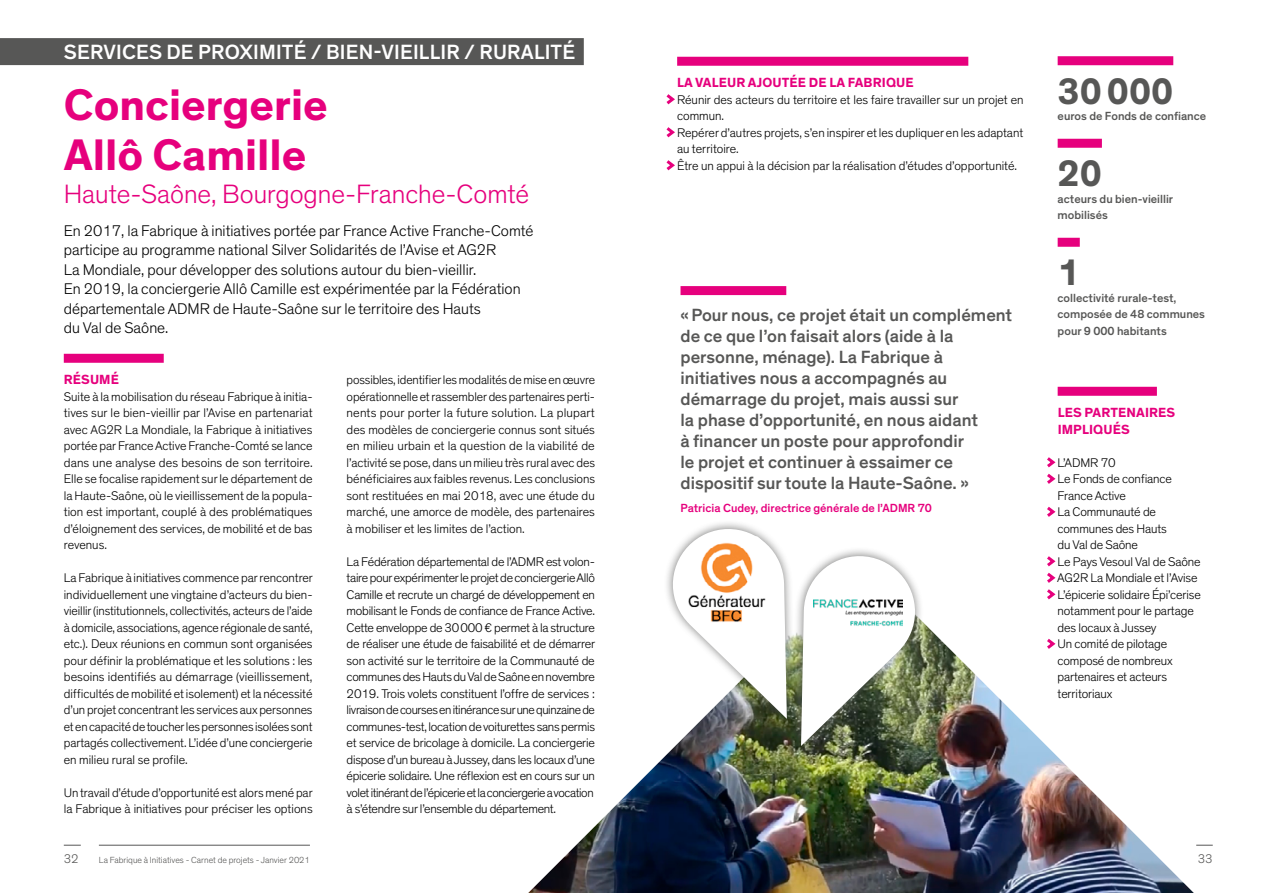
<style>
.page{position:relative;width:1276px;height:893px;background:#fff}
.page>*{position:absolute;margin:0;border:0;box-sizing:border-box;transform-origin:0 0}
._02_Titre_projet{font:700 45px "Theinhardt";color:#e6007d}
._50_Chiffres_Clés{font:700 37.5px "Theinhardt";color:#575756}
._02_Titre_projet_lie{font:300 27px "Theinhardt";color:#e6007d}
._04_Sous_titre_cap_b{font:500 21px "Theinhardt";letter-spacing:.01em;color:#fff}
._07_verbatim{font:500 18px/21px "Theinhardt";color:#575756}
._03_Chapo{font:300 15.75px/19.5px "Theinhardt";color:#000}
._05_Intertitre_Cap_b{font:700 13.5px/16.5px "Theinhardt";letter-spacing:.01em;color:#e6007d}
._06_Txt_courant{font:300 12.75px/16.5px "Theinhardt";letter-spacing:-.015em;color:#000}
.t1{font:300 12.75px "Theinhardt";color:#575756}
._51_Chiffres_clés_tx{font:500 12px/16.5px "Theinhardt";color:#575756}
._07_SINGNATURE{font:500 12px "Theinhardt";color:#e6007d}
.t2{font:300 9px "Theinhardt";color:#575756}
</style>
<div class="page">
<svg style="left:1196px;top:845px;width:16px;height:1px"></svg>
<svg style="left:64px;top:845px;width:17px;height:1px"></svg>
<hr style="left:99px;top:845px;width:211px;height:1px;background:#575756">
<img style="left:528px;top:623px;width:665px;height:270px">
<div style="left:1057px;top:56px;width:116px;height:9px;background:#e6007d"></div>
<div style="left:1057px;top:139px;width:45px;height:9px;background:#e6007d"></div>
<div style="left:1057px;top:238px;width:22px;height:9px;background:#e6007d"></div>
<div style="left:1057px;top:387px;width:100px;height:9px;background:#e6007d"></div>
<svg style="left:1047px;top:457px;width:9px;height:27px"></svg>
<svg style="left:1047px;top:506px;width:9px;height:11px"></svg>
<svg style="left:1047px;top:556px;width:9px;height:44px"></svg>
<svg style="left:1043px;top:636px;width:15px;height:16px"></svg>
<div style="left:680px;top:286px;width:106px;height:9px;background:#e6007d"></div>
<div style="left:677px;top:57px;width:291px;height:9px;background:#e6007d"></div>
<svg style="left:666px;top:94px;width:9px;height:11px"></svg>
<svg style="left:666px;top:127px;width:9px;height:11px"></svg>
<svg style="left:666px;top:160px;width:9px;height:11px"></svg>
<div style="left:64px;top:354px;width:100px;height:9px;background:#e6007d"></div>
<div style="left:0;top:38px;width:584px;height:27px;background:#575756"></div>
<div style="left:792px;top:547px;width:132px;height:207px;background:#575756;opacity:.75"></div>
<svg style="left:801px;top:548px;width:121px;height:198px"></svg>
<div style="left:663px;top:520px;width:132px;height:207px;background:#575756;opacity:.75"></div>
<svg style="left:665px;top:521px;width:122px;height:198px"></svg>
<img style="left:682px;top:536px;width:95px;height:95px">
<img style="left:813px;top:600px;width:89px;height:27px">
<p class="_04_Sous_titre_cap_b" style="left:64px;top:40px;width:513px">SERVICES DE PROXIMITÉ / BIEN-VIEILLIR / RURALITÉ</p>
<p class="_02_Titre_projet" style="left:64px;top:77px;width:265px">Conciergerie</p>
<p class="_02_Titre_projet" style="left:64px;top:126px;width:244px">Allô Camille</p>
<p class="_02_Titre_projet_lie" style="left:64px;top:178px;width:467px">Haute-Saône, Bourgogne-Franche-Comté</p>
<p class="_03_Chapo" style="left:64px;top:221px;width:471px">En 2017, la Fabrique à initiatives portée par France Active Franche-Comté participe au programme national Silver Solidarités de l’Avise et AG2R<br>La Mondiale, pour développer des solutions autour du bien-vieillir.<br>En 2019, la conciergerie Allô Camille est expérimentée par la Fédération départementale ADMR de Haute-Saône sur le territoire des Hauts<br>du Val de Saône.</p>
<p class="_05_Intertitre_Cap_b" style="left:64px;top:372px;width:57px">RÉSUMÉ</p>
<p class="_06_Txt_courant" style="left:64px;top:388px;width:250px;text-align:justify">Suite à la mobilisation du réseau Fabrique à initia&shy;tives sur le bien-vieillir par l’Avise en partenariat avec AG2R La Mondiale, la Fabrique à initiatives portée par France Active Franche-Comté se lance dans une analyse des besoins de son territoire.<br>Elle se focalise rapidement sur le département de la Haute-Saône, où le vieillissement de la popula&shy;tion est important, couplé à des problématiques d’éloignement des services, de mobilité et de bas revenus.</p>
<p class="_06_Txt_courant" style="left:64px;top:570px;width:251px;text-align:justify">La Fabrique à initiatives commence par rencontrer individuellement une vingtaine d’acteurs du bien&shy;vieillir (institutionnels, collectivités, acteurs de l’aide à domicile, associations, agence régionale de santé, etc.). Deux réunions en commun sont organisées pour définir la problématique et les solutions : les besoins identifiés au démarrage (vieillissement, difficultés de mobilité et isolement) et la nécessité d’un projet concentrant les services aux personnes et en capacité de toucher les personnes isolées sont partagés collectivement. L’idée d’une conciergerie en milieu rural se profile.</p>
<p class="_06_Txt_courant" style="left:64px;top:784px;width:250px">Un travail d’étude d’opportunité est alors mené par la Fabrique à initiatives pour préciser les options</p>
<p class="_06_Txt_courant" style="left:347px;top:372px;width:250px;text-align:justify">possibles, identifier les modalités de mise en œuvre opérationnelle et rassembler des partenaires perti&shy;nents pour porter la future solution. La plupart des modèles de conciergerie connus sont situés en milieu urbain et la question de la viabilité de l’activité se pose, dans un milieu très rural avec des bénéficiaires aux faibles revenus. Les conclusions sont restituées en mai 2018, avec une étude du marché, une amorce de modèle, des partenaires à mobiliser et les limites de l’action.</p>
<p class="_06_Txt_courant" style="left:347px;top:553px;width:250px">La Fédération départemental de l’ADMR est volon&shy;taire pour expérimenter le projet de conciergerie Allô Camille et recrute un chargé de développement en mobilisant le Fonds de confiance de France Active.<br>Cette enveloppe de 30 000 € permet à la structure de réaliser une étude de faisabilité et de démarrer son activité sur le territoire de la Communauté de communes des Hauts du Val de Saône en novembre 2019. Trois volets constituent l’offre de services : livraison de courses en itinérance sur une quinzaine de communes-test, location de voiturettes sans permis et service de bricolage à domicile. La conciergerie dispose d’un bureau à Jussey, dans les locaux d’une épicerie solidaire. Une réflexion est en cours sur un volet itinérant de l’épicerie et la conciergerie a vocation à s’étendre sur l’ensemble du département.</p>
<p class="_05_Intertitre_Cap_b" style="left:677px;top:75px;width:238px">LA VALEUR AJOUTÉE DE LA FABRIQUE</p>
<p class="_06_Txt_courant" style="left:677px;top:91px;width:348px">Réunir des acteurs du territoire et les faire travailler sur un projet en commun.</p>
<p class="_06_Txt_courant" style="left:677px;top:124px;width:348px">Repérer d’autres projets, s’en inspirer et les dupliquer en les adaptant au territoire.</p>
<p class="_06_Txt_courant" style="left:677px;top:157px;width:341px">Être un appui à la décision par la réalisation d’études d’opportunité.</p>
<p class="_07_verbatim" style="left:680px;top:304px;width:333px">« Pour nous, ce projet était un complément de ce que l’on faisait alors (aide à la personne, ménage). La Fabrique à initiatives nous a accompagnés au démarrage du projet, mais aussi sur<br>la phase d’opportunité, en nous aidant<br>à financer un poste pour approfondir<br>le projet et continuer à essaimer ce dispositif sur toute la Haute-Saône. »</p>
<p class="_07_SINGNATURE" style="left:680px;top:501px;width:253px">Patricia Cudey, directrice générale de l’ADMR 70</p>
<p class="_50_Chiffres_Clés" style="left:1057px;top:68px;width:117px">30 000</p>
<p class="_51_Chiffres_clés_tx" style="left:1057px;top:108px;width:150px">euros de Fonds de confiance</p>
<p class="_50_Chiffres_Clés" style="left:1057px;top:150px;width:46px">20</p>
<p class="_51_Chiffres_clés_tx" style="left:1057px;top:190px;width:117px">acteurs du bien-vieillir mobilisés</p>
<p class="_50_Chiffres_Clés" style="left:1057px;top:249px;width:24px">1</p>
<p class="_51_Chiffres_clés_tx" style="left:1057px;top:289px;width:149px">collectivité rurale-test, composée de 48 communes pour 9 000 habitants</p>
<p class="_05_Intertitre_Cap_b" style="left:1057px;top:405px;width:119px">LES PARTENAIRES<br>IMPLIQUÉS</p>
<p class="_06_Txt_courant" style="left:1057px;top:454px;width:59px">L’ADMR 70</p>
<p class="_06_Txt_courant" style="left:1057px;top:471px;width:116px">Le Fonds de confiance<br>France Active</p>
<p class="_06_Txt_courant" style="left:1057px;top:504px;width:111px">La Communauté de communes des Hauts du Val de Saône</p>
<p class="_06_Txt_courant" style="left:1057px;top:553px;width:144px">Le Pays Vesoul Val de Saône</p>
<p class="_06_Txt_courant" style="left:1057px;top:570px;width:145px">AG2R La Mondiale et l’Avise<br>L’épicerie solidaire Épi’cerise notamment pour le partage des locaux à Jussey</p>
<p class="_06_Txt_courant" style="left:1057px;top:636px;width:117px">Un comité de pilotage composé de nombreux partenaires et acteurs territoriaux</p>
<p class="t1" style="left:64px;top:851px;width:17px">32</p>
<p class="t2" style="left:99px;top:854px;width:212px">La Fabrique à Initiatives - Carnet de projets - Janvier 2021</p>
<p class="t1" style="left:1197px;top:851px;width:17px">33</p>
</div>
